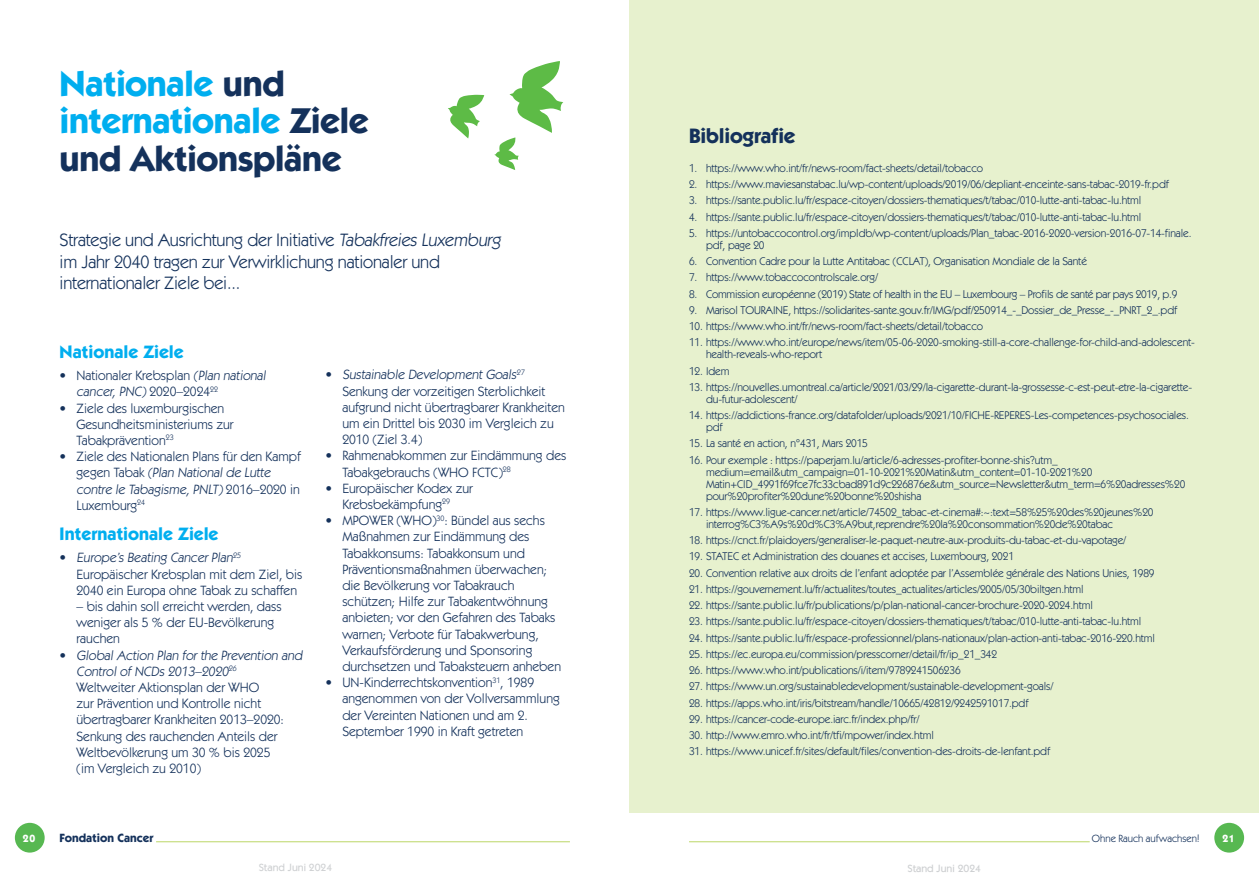
<style>
.page{position:relative;width:1259px;height:893px;background:#fff}
.page>*{position:absolute;margin:0;border:0;box-sizing:border-box;transform-origin:0 0}
.t1{font:700 36px/37.5px "ITC Kabel Std";letter-spacing:-.015em;color:#00aeef}
.t2{font:700 21px "ITC Kabel Std";letter-spacing:-.01em;color:#14315b}
.t3{font:18px/21.6px "ITC Kabel Std";letter-spacing:-.01em;color:#14315b}
.t4{font:700 18px "ITC Kabel Std";letter-spacing:-.005em;color:#00aeef}
.t5{font:13.5px/16.2px "ITC Kabel Std";color:#14315b}
.t6{font:700 12px "ITC Kabel Std";color:#14315b}
.t7{font:11.25px/12px "ITC Kabel Std";letter-spacing:-.01em;color:#14315b}
.t8{font:10.5px "ITC Kabel Std";letter-spacing:.005em;color:#14315b}
.t9{font:500 10.5px "ITC Kabel Std";color:#cfd1d3}
.t10{font:500 10.5px "ITC Kabel Std";color:#cdcfd1}
.t11{font:700 10.5px "ITC Kabel Std";color:#fff}
.s1{color:#14315b}
</style>
<div class="page">
<div style="left:15px;top:823px;width:30px;height:30px;background:#57b851;border-radius:50%"></div>
<div style="left:1214px;top:823px;width:30px;height:30px;background:#57b851;border-radius:50%"></div>
<hr style="left:156px;top:841px;width:414px;height:1px;background:#bbd766">
<hr style="left:689px;top:841px;width:400px;height:1px;background:#bbd766">
<div style="left:629px;top:0;width:630px;height:812px;background:#e7f1ce"></div>
<svg style="left:448px;top:95px;width:36px;height:43px"></svg>
<svg style="left:494px;top:61px;width:69px;height:109px"></svg>
<p class="t1" style="left:60px;top:64px;width:311px">Nationale <span class="s1">und </span>internationale <span class="s1">Ziele und Aktionspläne</span></p>
<p class="t3" style="left:60px;top:229px;width:445px">Strategie und Ausrichtung der Initiative Tabakfreies Luxemburg im Jahr 2040 tragen zur Verwirklichung nationaler und internationaler Ziele bei...</p>
<p class="t4" style="left:60px;top:340px;width:126px">Nationale Ziele</p>
<p class="t5" style="left:77px;top:367px;width:193px;text-indent:-17px">• Nationaler Krebsplan (Plan national cancer, PNC) 2020–2024<sup>22</sup></p>
<p class="t5" style="left:77px;top:400px;width:159px;text-indent:-17px">• Ziele des luxemburgischen<br>Gesundheitsministeriums zur<br>Tabakprävention<sup>23</sup></p>
<p class="t5" style="left:77px;top:448px;width:226px;text-indent:-17px">• Ziele des Nationalen Plans für den Kampf g eg e n Ta b a k (Plan National de Lutte contre le Tabagisme, PNLT) 2 0 1 6–2 0 2 0 i n<br>Luxemburg<sup>24</sup></p>
<p class="t4" style="left:60px;top:523px;width:161px">Internationale Ziele</p>
<p class="t5" style="left:77px;top:550px;width:227px;text-indent:-17px">• Europe’s Beating Cancer Plan<sup>25<br></sup>Europäischer Krebsplan mit dem Ziel, bis<br>2040 ein Europa ohne Tabak zu schaffen</p>
<p class="t5" style="left:77px;top:598px;width:207px">– bis dahin soll erreicht werden, dass weniger als 5 % der EU-Bevölkerung rauchen</p>
<p class="t5" style="left:77px;top:647px;width:229px;text-indent:-17px">• Global Action Plan for the Prevention and Control of NCDs 2013–2020<sup>26<br></sup>Weltweiter Aktionsplan der WHO<br>zur Prävention und Kontrolle nicht übertragbarer Krankheiten 2013–2020:<br>Senkung des rauchenden Anteils der Weltbevölkerung um 30 % bis 2025<br>(im Vergleich zu 2010)</p>
<p class="t5" style="left:342px;top:367px;width:224px;text-indent:-17px">• Sustainable Development Goals<sup>27<br></sup>Senkung der vorzeitigen Sterblichkeit aufgrund nicht übertragbarer Krankheiten um ein Drittel bis 2030 im Vergleich zu 2010 (Ziel 3.4)</p>
<p class="t5" style="left:342px;top:448px;width:225px;text-indent:-17px">• Rahmenabkommen zur Eindämmung des<br>Tabakgebrauchs (WHO FCTC)<sup>28</sup></p>
<p class="t5" style="left:325px;top:480px;width:149px;text-align:center">• Europäischer Kodex zur<br>Krebsbekämpfung<sup>29</sup></p>
<p class="t5" style="left:342px;top:512px;width:220px;text-indent:-17px">• MPOWER (WHO)<sup>30</sup>: Bündel aus sechs Maßnahmen zur Eindämmung des Tabakkonsums: Tabakkonsum und Präventionsmaßnahmen überwachen; die Bevölkerung vor Tabakrauch schützen; Hilfe zur Tabakentwöhnung anbieten; vor den Gefahren des Tabaks warnen; Verbote für Tabakwerbung, Verkaufsförderung und Sponsoring durchsetzen und Tabaksteuern anheben</p>
<p class="t5" style="left:342px;top:674px;width:219px;text-indent:-17px">• UN-Kinderrechtskonvention<sup>31</sup>, 1989 angenommen von der Vollversammlung der Vereinten Nationen und am 2.<br>September 1990 in Kraft getreten</p>
<p class="t2" style="left:689px;top:123px;width:108px">Bibliografie</p>
<p class="t7" style="left:689px;top:162px;width:295px">1. https://www.who.int/fr/news-room/fact-sheets/detail/tobacco</p>
<p class="t7" style="left:689px;top:178px;width:481px">2. https://www.maviesanstabac.lu/wp-content/uploads/2019/06/depliant-enceinte-sans-tabac-2019-fr.pdf</p>
<p class="t7" style="left:689px;top:194px;width:454px">3. https://sante.public.lu/fr/espace-citoyen/dossiers-thematiques/t/tabac/010-lutte-anti-tabac-lu.html</p>
<p class="t7" style="left:689px;top:211px;width:454px">4. https://sante.public.lu/fr/espace-citoyen/dossiers-thematiques/t/tabac/010-lutte-anti-tabac-lu.html</p>
<p class="t7" style="left:706px;top:227px;width:487px;text-indent:-17px">5. https://untobaccocontrol.org/impldb/wp-content/uploads/Plan_tabac-2016-2020-version-2016-07-14-finale. pdf, page 20</p>
<p class="t7" style="left:689px;top:255px;width:399px">6. Convention Cadre pour la Lutte Antitabac (CCLAT), Organisation Mondiale de la Santé</p>
<p class="t7" style="left:689px;top:271px;width:191px">7. https://www.tobaccocontrolscale.org/</p>
<p class="t7" style="left:689px;top:288px;width:490px">8. Commission européenne (2019) State of health in the EU – Luxembourg – Profils de santé par pays 2019, p.9</p>
<p class="t7" style="left:689px;top:304px;width:490px">9. Marisol TOURAINE, https://solidarites-sante.gouv.fr/IMG/pdf/250914_-_Dossier_de_Presse_-_PNRT_2_.pdf</p>
<p class="t7" style="left:689px;top:320px;width:295px">10. https://www.who.int/fr/news-room/fact-sheets/detail/tobacco</p>
<p class="t7" style="left:706px;top:336px;width:490px;text-indent:-17px">11. https://www.who.int/europe/news/item/05-06-2020-smoking-still-a-core-challenge-for-child-and-adolescent&shy;health-reveals-who-report</p>
<p class="t7" style="left:689px;top:365px;width:42px">12. Idem</p>
<p class="t7" style="left:706px;top:381px;width:487px;text-indent:-17px">13. https://nouvelles.umontreal.ca/article/2021/03/29/la-cigarette-durant-la-grossesse-c-est-peut-etre-la-cigarette&shy;du-futur-adolescent/</p>
<p class="t7" style="left:706px;top:409px;width:484px;text-indent:-17px">14. https://addictions-france.org/datafolder/uploads/2021/10/FICHE-REPERES-Les-competences-psychosociales. pdf</p>
<p class="t7" style="left:689px;top:438px;width:180px">15. La santé en action, n°431, Mars 2015</p>
<p class="t7" style="left:706px;top:454px;width:481px;text-indent:-17px">16. Pour exemple : https://paperjam.lu/article/6-adresses-profiter-bonne-shis?utm_ medium=email&amp;utm_campaign=01-10-2021%20Matin&amp;utm_content=01-10-2021%20<br>Matin+CID_4991f69fce7fc33cbad891d9c226876e&amp;utm_source=Newsletter&amp;utm_term=6%20adresses%20 pour%20profiter%20dune%20bonne%20shisha</p>
<p class="t7" style="left:706px;top:506px;width:449px;text-indent:-17px">17. https://www.ligue-cancer.net/article/74502_tabac-et-cinema#:~:text=58%25%20des%20jeunes%20 interrog%C3%A9s%20d%C3%A9but,reprendre%20la%20consommation%20de%20tabac</p>
<p class="t7" style="left:689px;top:534px;width:439px">18. https://cnct.fr/plaidoyers/generaliser-le-paquet-neutre-aux-produits-du-tabac-et-du-vapotage/</p>
<p class="t7" style="left:689px;top:551px;width:326px">19. STATEC et Administration des douanes et accises, Luxembourg, 2021</p>
<p class="t7" style="left:689px;top:567px;width:467px">20. Convention relative aux droits de l’enfant adoptée par l’Assemblée générale des Nations Unies, 1989</p>
<p class="t7" style="left:689px;top:583px;width:396px">21. https://gouvernement.lu/fr/actualites/toutes_actualites/articles/2005/05/30biltgen.html</p>
<p class="t7" style="left:689px;top:599px;width:405px">22. https://sante.public.lu/fr/publications/p/plan-national-cancer-brochure-2020-2024.html</p>
<p class="t7" style="left:689px;top:616px;width:454px">23. https://sante.public.lu/fr/espace-citoyen/dossiers-thematiques/t/tabac/010-lutte-anti-tabac-lu.html</p>
<p class="t7" style="left:689px;top:632px;width:467px">24. https://sante.public.lu/fr/espace-professionnel/plans-nationaux/plan-action-anti-tabac-2016-220.html</p>
<p class="t7" style="left:689px;top:648px;width:309px">25. https://ec.europa.eu/commission/presscorner/detail/fr/ip_21_342</p>
<p class="t7" style="left:689px;top:664px;width:273px">26. https://www.who.int/publications/i/item/9789241506236</p>
<p class="t7" style="left:689px;top:681px;width:366px">27. https://www.un.org/sustainabledevelopment/sustainable-development-goals/</p>
<p class="t7" style="left:689px;top:697px;width:341px">28. https://apps.who.int/iris/bitstream/handle/10665/42812/9242591017.pdf</p>
<p class="t7" style="left:689px;top:713px;width:232px">29. https://cancer-code-europe.iarc.fr/index.php/fr/</p>
<p class="t7" style="left:689px;top:729px;width:246px">30. http://www.emro.who.int/fr/tfi/mpower/index.html</p>
<p class="t7" style="left:689px;top:746px;width:362px">31. https://www.unicef.fr/sites/default/files/convention-des-droits-de-lenfant.pdf</p>
<p class="t11" style="left:23px;top:831px;width:14px">20</p>
<p class="t6" style="left:60px;top:831px;width:96px">Fondation Cancer</p>
<p class="t8" style="left:1091px;top:832px;width:109px">Ohne Rauch aufwachsen!</p>
<p class="t11" style="left:1222px;top:831px;width:14px">21</p>
<p class="t9" style="left:259px;top:861px;width:75px">Stand Juni 2024</p>
<p class="t10" style="left:907px;top:862px;width:75px">Stand Juni 2024</p>
</div>
